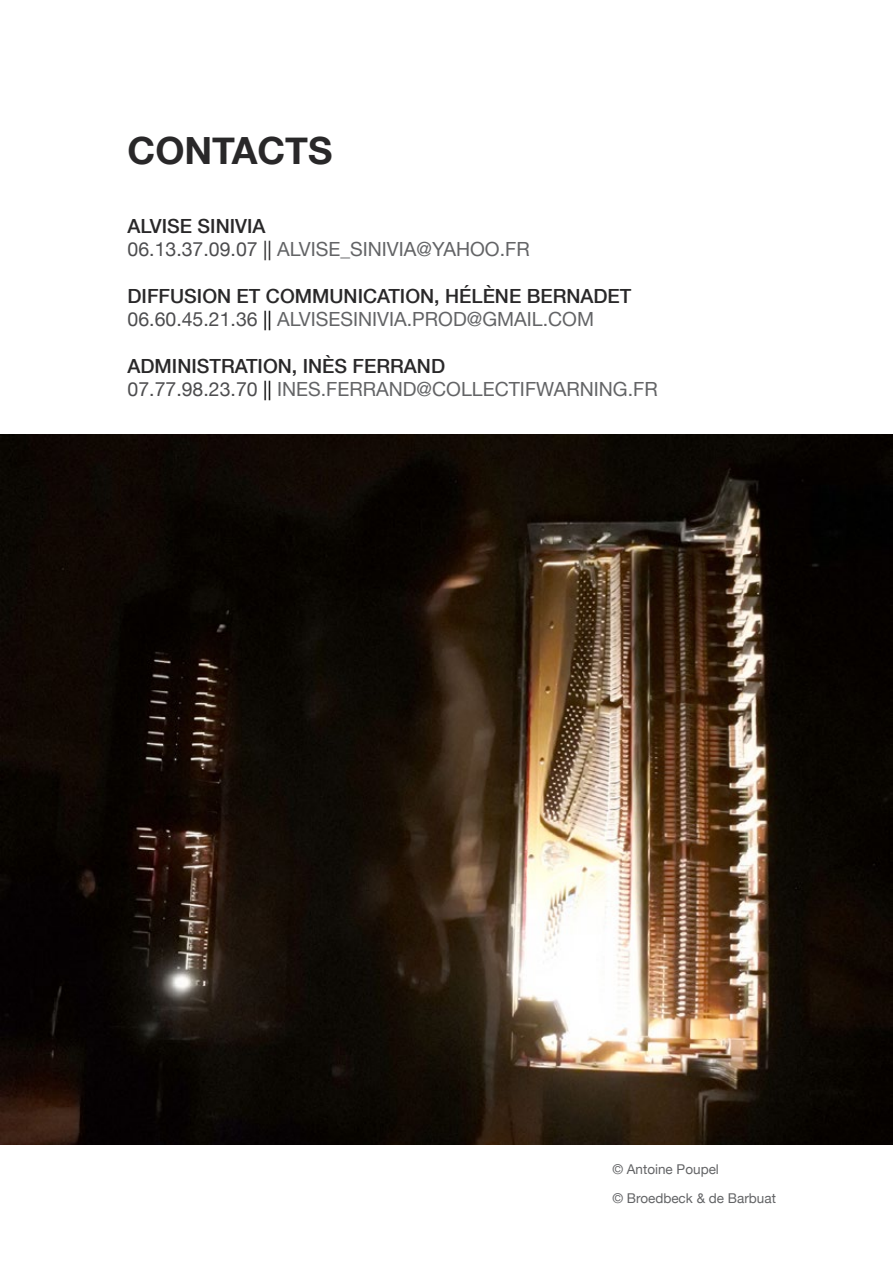
<style>
.page{position:relative;width:893px;height:1263px;background:#fff}
.page>*{position:absolute;margin:0;border:0;box-sizing:border-box;transform-origin:0 0}
.t1{font:700 37.5px "Helvetica Neue";color:#292829}
.t2{font:19.5px/23.4px "Helvetica Neue";color:#636466}
.t3{font:500 19.5px/23.4px "Helvetica Neue";color:#292829}
.t4{font:13.5px "Helvetica Neue";color:#636466}
.s1{font-weight:500;color:#292829}
.s2{color:#4d4d4f}
.s3{color:#292829}
.s4{font-weight:400;color:#4d4d4f}
.s5{font-weight:400;color:#000}
.s6{font-weight:400;color:#636466}
.s7{color:#000}
</style>
<div class="page">
<img style="left:0;top:435px;width:893px;height:710px">
<h1 class="t1" style="left:128px;top:128px;width:206px">CONTACTS</h1>
<p class="t2" style="left:128px;top:214px;width:404px"><span class="s1">ALVISE SINIVIA<br></span><span class="s2">06.13.37.09.07</span> <span class="s3">||</span> ALVISE_SINIVIA@YAHOO.FR</p>
<p class="t3" style="left:128px;top:284px;width:505px">DIFFUSION ET COMMUNICATION, HÉLÈNE BERNADET<br><span class="s4">06.60.45.21.36</span> <span class="s5">||</span> <span class="s6">ALVISESINIVIA.PROD@GMAIL.COM</span></p>
<p class="t2" style="left:128px;top:354px;width:532px"><span class="s1">ADMINISTRATION, INÈS FERRAND<br></span><span class="s2">07.77.98.23.70</span> <span class="s7">||</span> INES.FERRAND@COLLECTIFWARNING.FR</p>
<p class="t4" style="left:612px;top:1161px;width:108px">© Antoine Poupel</p>
<p class="t4" style="left:612px;top:1190px;width:165px">© Broedbeck &amp; de Barbuat</p>
</div>
